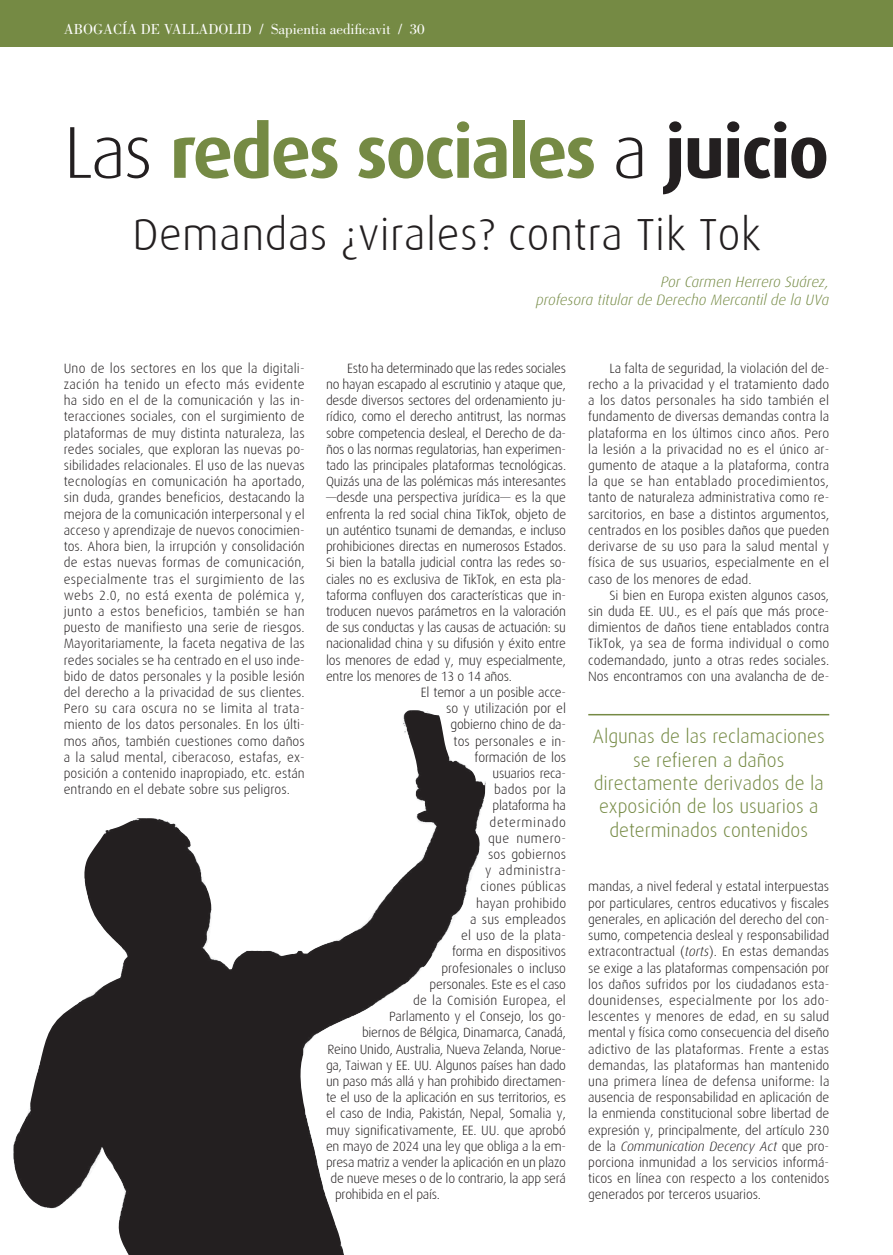
<style>
.page{position:relative;width:893px;height:1255px;background:#fff}
.page>*{position:absolute;margin:0;border:0;box-sizing:border-box;transform-origin:0 0}
.t1{font:700 73.5px "Dax";letter-spacing:-.03em;color:#758a44}
.t2{font:300 45px "Dax";letter-spacing:.01em;color:#231f20}
.t3{font:300 19.5px/23.4px "Dax";color:#758a44;text-align:center}
.t4{font:italic 300 15px/18px "Dax";color:#758a44;text-align:right}
.t5{font:15px "Bodoni Std";color:#fff}
.t6{font:300 13.5px/16.2px "Dax";letter-spacing:-.02em;color:#231f20;text-align:justify}
.t7{font:300 13.5px "Dax";letter-spacing:.01em;color:#231f20}
.t8{font:300 13.5px "Dax";color:#231f20}
.t9{font:300 13.5px "Dax";letter-spacing:.005em;color:#231f20}
.t10{font:300 13.5px "Dax";letter-spacing:.04em;color:#231f20}
.t11{font:300 13.5px "Dax";letter-spacing:.05em;color:#231f20}
.t12{font:300 13.5px "Dax";letter-spacing:.015em;color:#231f20}
.t13{font:300 13.5px "Dax";letter-spacing:.035em;color:#231f20}
.s1{font-weight:300;color:#231f20}
.s2{color:#231f20}
.s3{font-style:italic}
</style>
<div class="page">
<div style="left:0;top:0;width:893px;height:47px;background:#758a44"></div>
<hr style="left:588px;top:714px;width:241px;height:1px;background:#758a44">
<img style="left:13px;top:710px;width:473px;height:544px">
<div style="left:326px;top:826px;width:69px;height:60px;background:#fff"></div>
<div style="left:326px;top:691px;width:74px;height:151px;background:#fff"></div>
<p class="t5" style="left:64px;top:21px;width:362px">ABOGACÍA DE VALLADOLID / Sapientia aedificavit / 30</p>
<h1 class="t1" style="left:64px;top:111px;width:767px"><span class="s1">Las</span> redes sociales <span class="s1">a</span> <span class="s2">juicio</span></h1>
<h2 class="t2" style="left:132px;top:210px;width:630px">Demandas ¿virales? contra Tik Tok</h2>
<p class="t4" style="left:536px;top:273px;width:295px">Por Carmen Herrero Suárez,<br>profesora titular de Derecho Mercantil de la UVa</p>
<p class="t6" style="left:64px;top:360px;width:243px">Uno de los sectores en los que la digitali&shy;zación ha tenido un efecto más evidente ha sido en el de la comunicación y las in&shy;teracciones sociales, con el surgimiento de plataformas de muy distinta naturaleza, las redes sociales, que exploran las nuevas po&shy;sibilidades relacionales. El uso de las nuevas tecnologías en comunicación ha aportado, sin duda, grandes beneficios, destacando la mejora de la comunicación interpersonal y el acceso y aprendizaje de nuevos conocimien&shy;tos. Ahora bien, la irrupción y consolidación de estas nuevas formas de comunicación, especialmente tras el surgimiento de las webs 2.0, no está exenta de polémica y, junto a estos beneficios, también se han puesto de manifiesto una serie de riesgos.<br>Mayoritariamente, la faceta negativa de las redes sociales se ha centrado en el uso inde&shy;bido de datos personales y la posible lesión del derecho a la privacidad de sus clientes.<br>Pero su cara oscura no se limita al trata&shy;miento de los datos personales. En los últi&shy;mos años, también cuestiones como daños a la salud mental, ciberacoso, estafas, ex&shy;posición a contenido inapropiado, etc. están entrando en el debate sobre sus peligros.</p>
<p class="t6" style="left:347px;top:360px;width:220px">Esto ha determinado que las redes sociales</p>
<p class="t6" style="left:326px;top:376px;width:241px">no hayan escapado al escrutinio y ataque que,</p>
<p class="t6" style="left:326px;top:392px;width:242px">desde diversos sectores del ordenamiento ju-</p>
<p class="t6" style="left:326px;top:409px;width:242px">rídico, como el derecho antitrust, las normas</p>
<p class="t6" style="left:326px;top:425px;width:242px">sobre competencia desleal, el Derecho de da-</p>
<p class="t6" style="left:326px;top:441px;width:241px">ños o las normas regulatorias, han experimen-</p>
<p class="t6" style="left:326px;top:457px;width:242px">tado las principales plataformas tecnológicas.</p>
<p class="t6" style="left:326px;top:473px;width:241px">Quizás una de las polémicas más interesantes</p>
<p class="t6" style="left:326px;top:490px;width:242px">—desde una perspectiva jurídica— es la que</p>
<p class="t6" style="left:326px;top:506px;width:242px">enfrenta la red social china TikTok, objeto de</p>
<p class="t6" style="left:326px;top:522px;width:242px">un auténtico tsunami de demandas, e incluso</p>
<p class="t6" style="left:326px;top:538px;width:242px">prohibiciones directas en numerosos Estados.</p>
<p class="t6" style="left:326px;top:554px;width:241px">Si bien la batalla judicial contra las redes so-</p>
<p class="t6" style="left:326px;top:571px;width:242px">ciales no es exclusiva de TikTok, en esta pla-</p>
<p class="t6" style="left:326px;top:587px;width:242px">taforma confluyen dos características que in-</p>
<p class="t6" style="left:326px;top:603px;width:242px">troducen nuevos parámetros en la valoración</p>
<p class="t6" style="left:326px;top:619px;width:242px">de sus conductas y las causas de actuación: su</p>
<p class="t6" style="left:326px;top:635px;width:242px">nacionalidad china y su difusión y éxito entre</p>
<p class="t6" style="left:326px;top:652px;width:241px">los menores de edad y, muy especialmente,</p>
<p class="t6" style="left:326px;top:668px;width:187px">entre los menores de 13 o 14 años.</p>
<p class="t6" style="left:421px;top:684px;width:147px">El temor a un posible acce-</p>
<p class="t8" style="left:446px;top:701px;width:122px">so y utilización por el</p>
<p class="t6" style="left:451px;top:716px;width:117px">gobierno chino de da-</p>
<p class="t9" style="left:454px;top:733px;width:114px">tos personales e in-</p>
<p class="t6" style="left:475px;top:749px;width:93px">formación de los</p>
<p class="t6" style="left:493px;top:765px;width:75px">usuarios reca-</p>
<p class="t12" style="left:494px;top:782px;width:74px">bados por la</p>
<p class="t6" style="left:493px;top:797px;width:75px">plataforma ha</p>
<p class="t11" style="left:490px;top:814px;width:78px">determinado</p>
<p class="t13" style="left:488px;top:830px;width:79px">que numero-</p>
<p class="t7" style="left:488px;top:847px;width:79px">sos gobiernos</p>
<p class="t10" style="left:485px;top:863px;width:82px">y administra-</p>
<p class="t7" style="left:481px;top:879px;width:87px">ciones públicas</p>
<p class="t9" style="left:476px;top:895px;width:92px">hayan prohibido</p>
<p class="t7" style="left:470px;top:911px;width:98px">a sus empleados</p>
<p class="t9" style="left:461px;top:928px;width:107px">el uso de la plata-</p>
<p class="t6" style="left:452px;top:943px;width:115px">forma en dispositivos</p>
<p class="t6" style="left:442px;top:959px;width:126px">profesionales o incluso</p>
<p class="t6" style="left:430px;top:976px;width:138px">personales. Este es el caso</p>
<p class="t7" style="left:413px;top:992px;width:154px">de la Comisión Europea, el</p>
<p class="t6" style="left:389px;top:1008px;width:178px">Parlamento y el Consejo, los go-</p>
<p class="t6" style="left:362px;top:1024px;width:205px">biernos de Bélgica, Dinamarca, Canadá,</p>
<p class="t6" style="left:328px;top:1040px;width:240px">Reino Unido, Australia, Nueva Zelanda, Norue-</p>
<p class="t6" style="left:326px;top:1057px;width:242px">ga, Taiwan y EE. UU. Algunos países han dado</p>
<p class="t6" style="left:326px;top:1073px;width:242px">un paso más allá y han prohibido directamen-</p>
<p class="t6" style="left:326px;top:1089px;width:241px">te el uso de la aplicación en sus territorios, es</p>
<p class="t6" style="left:326px;top:1105px;width:242px">el caso de India, Pakistán, Nepal, Somalia y,</p>
<p class="t8" style="left:326px;top:1122px;width:241px">muy significativamente, EE. UU. que aprobó</p>
<p class="t6" style="left:326px;top:1138px;width:242px">en mayo de 2024 una ley que obliga a la em-</p>
<p class="t6" style="left:326px;top:1154px;width:242px">presa matriz a vender la aplicación en un plazo</p>
<p class="t6" style="left:331px;top:1170px;width:237px">de nueve meses o de lo contrario, la app será</p>
<p class="t6" style="left:335px;top:1186px;width:106px">prohibida en el país.</p>
<p class="t6" style="left:588px;top:360px;width:243px;text-indent:21px">La falta de seguridad, la violación del de&shy;recho a la privacidad y el tratamiento dado a los datos personales ha sido también el fundamento de diversas demandas contra la plataforma en los últimos cinco años. Pero la lesión a la privacidad no es el único ar&shy;gumento de ataque a la plataforma, contra la que se han entablado procedimientos, tanto de naturaleza administrativa como re&shy;sarcitorios, en base a distintos argumentos, centrados en los posibles daños que pueden derivarse de su uso para la salud mental y física de sus usuarios, especialmente en el caso de los menores de edad.</p>
<p class="t6" style="left:588px;top:587px;width:243px;text-indent:21px">Si bien en Europa existen algunos casos, sin duda EE. UU., es el país que más proce&shy;dimientos de daños tiene entablados contra TikTok, ya sea de forma individual o como codemandado, junto a otras redes sociales.<br>Nos encontramos con una avalancha de de-</p>
<h3 class="t3" style="left:593px;top:724px;width:233px">Algunas de las reclamaciones se refieren a daños directamente derivados de la exposición de los usuarios a determinados contenidos</h3>
<p class="t6" style="left:588px;top:878px;width:243px">mandas, a nivel federal y estatal interpuestas por particulares, centros educativos y fiscales generales, en aplicación del derecho del con&shy;sumo, competencia desleal y responsabilidad extracontractual (<span class="s3">torts</span>). En estas demandas se exige a las plataformas compensación por los daños sufridos por los ciudadanos esta&shy;dounidenses, especialmente por los ado&shy;lescentes y menores de edad, en su salud mental y física como consecuencia del diseño adictivo de las plataformas. Frente a estas demandas, las plataformas han mantenido una primera línea de defensa uniforme: la ausencia de responsabilidad en aplicación de la enmienda constitucional sobre libertad de expresión y, principalmente, del artículo 230 de la <span class="s3">Communication Decency Act</span> que pro&shy;porciona inmunidad a los servicios informá&shy;ticos en línea con respecto a los contenidos generados por terceros usuarios.</p>
</div>
